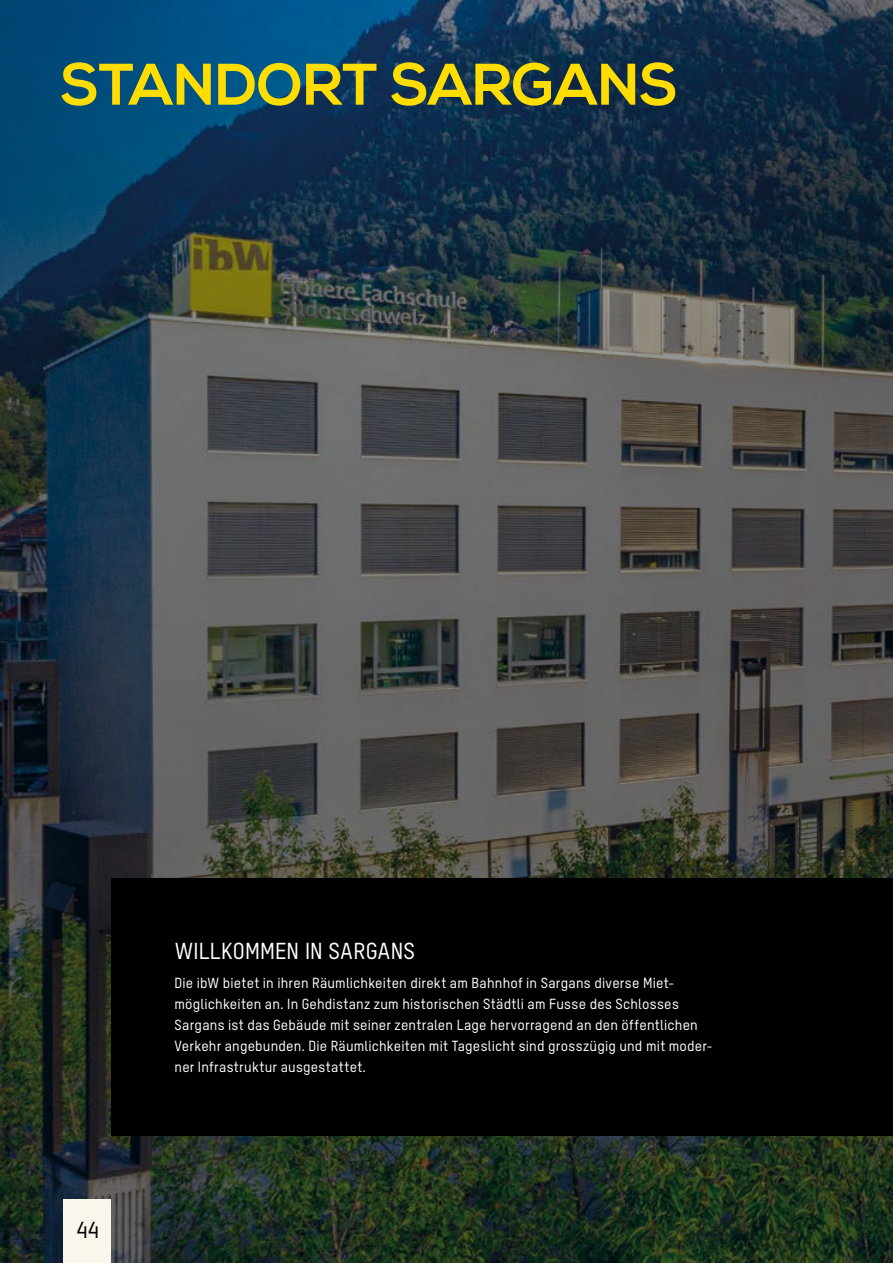
<style>
.page{position:relative;width:893px;height:1263px;background:#fff}
.page>*{position:absolute;margin:0;border:0;box-sizing:border-box;transform-origin:0 0}
.t1{font:700 58.5px "Nexa";color:#fd0}
.t2{font:22.5px "T Star Medium";letter-spacing:.015em;color:#fff}
.t3{font:22.5px "T Star Medium";color:#000}
.t4{font:14.25px/21px "T Star Medium";letter-spacing:.015em;color:#fff}
</style>
<div class="page">
<img style="left:0;top:0;width:893px;height:1263px">
<div style="left:64px;top:1199px;width:47px;height:64px;background:#fbf6eb"></div>
<div style="left:111px;top:878px;width:782px;height:257px;background:#000"></div>
<h1 class="t1" style="left:61px;top:51px;width:619px">STANDORT SARGANS</h1>
<h2 class="t3" style="left:76px;top:1216px;width:24px">44</h2>
<h2 class="t2" style="left:175px;top:937px;width:242px">WILLKOMMEN IN SARGANS</h2>
<p class="t4" style="left:175px;top:972px;width:540px">Die ibW bietet in ihren Räumlichkeiten direkt am Bahnhof in Sargans diverse Miet&shy;möglichkeiten an. In Gehdistanz zum historischen Städtli am Fusse des Schlosses Sargans ist das Gebäude mit seiner zentralen Lage hervorragend an den öffentlichen Verkehr angebunden. Die Räumlichkeiten mit Tageslicht sind grosszügig und mit moder&shy;ner Infrastruktur ausgestattet.</p>
</div>
